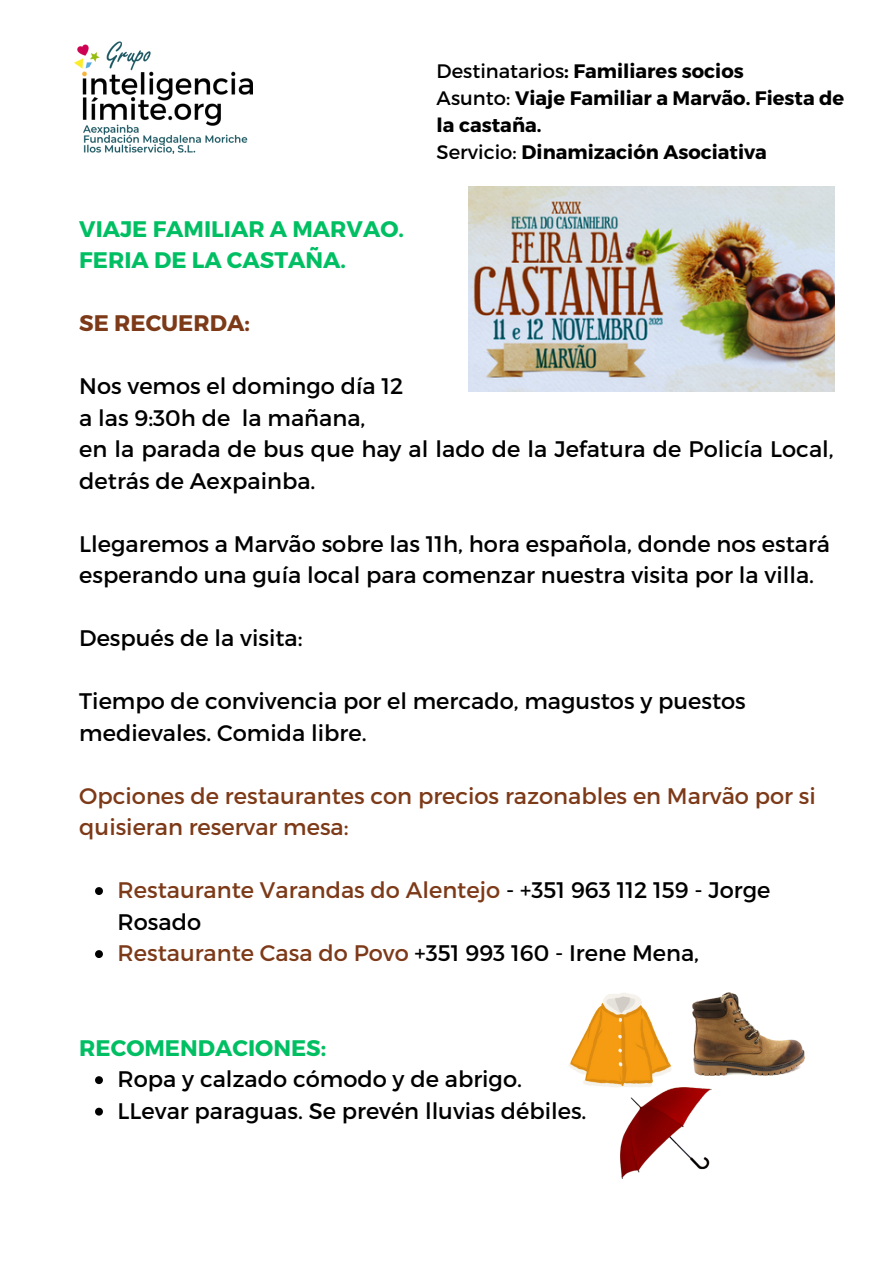
<style>
.page{position:relative;width:894px;height:1264px;background:#fff}
.page>*{position:absolute;margin:0;border:0;box-sizing:border-box;transform-origin:0 0}
.t1{font:22.5px/31.5px "Montserrat";color:#000}
.t2{font:22.5px/31.5px "Montserrat";color:#7d3a18}
.t3{font:700 22.5px "Montserrat";color:#00bf63}
.t4{font:700 22.5px "Montserrat";color:#7d3a18}
.t5{font:700 19.5px/27px "Montserrat";color:#000}
.s1{font-weight:400}
.s2{color:#000}
</style>
<div class="page">
<img style="left:75px;top:42px;width:178px;height:111px">
<img style="left:468px;top:186px;width:366px;height:205px">
<svg style="left:95px;top:887px;width:8px;height:8px"></svg>
<svg style="left:95px;top:950px;width:8px;height:8px"></svg>
<svg style="left:95px;top:1076px;width:8px;height:8px"></svg>
<svg style="left:95px;top:1107px;width:8px;height:8px"></svg>
<img style="left:569px;top:993px;width:102px;height:94px">
<img style="left:692px;top:992px;width:112px;height:84px">
<img style="left:620px;top:1087px;width:91px;height:91px">
<p class="t3" style="left:79px;top:214px;width:326px">VIAJE FAMILIAR A MARVAO.</p>
<p class="t3" style="left:79px;top:245px;width:268px">FERIA DE LA CASTAÑA.</p>
<p class="t4" style="left:79px;top:308px;width:172px">SE RECUERDA:</p>
<p class="t5" style="left:436px;top:56px;width:308px"><span class="s1">Destinatarios</span>: Familiares socios</p>
<p class="t5" style="left:436px;top:83px;width:409px"><span class="s1">Asunto:</span> Viaje Familiar a Marvão. Fiesta de la castaña.</p>
<p class="t5" style="left:436px;top:137px;width:332px"><span class="s1">Servicio:</span> Dinamización Asociativa</p>
<p class="t1" style="left:79px;top:369px;width:325px">Nos vemos el domingo día 12</p>
<p class="t1" style="left:79px;top:401px;width:287px">a las 9:30h de la mañana,</p>
<p class="t1" style="left:79px;top:432px;width:755px">en la parada de bus que hay al lado de la Jefatura de Policía Local, detrás de Aexpainba.</p>
<p class="t1" style="left:79px;top:527px;width:752px">Llegaremos a Marvão sobre las 11h, hora española, donde nos estará esperando una guía local para comenzar nuestra visita por la villa.</p>
<p class="t1" style="left:79px;top:621px;width:225px">Después de la visita:</p>
<p class="t1" style="left:79px;top:684px;width:667px">Tiempo de convivencia por el mercado, magustos y puestos medievales. Comida libre.</p>
<p class="t2" style="left:79px;top:779px;width:737px">Opciones de restaurantes con precios razonables en Marvão por si quisieran reservar mesa:</p>
<p class="t2" style="left:117px;top:873px;width:654px">Restaurante Varandas do Alentejo <span class="s2">- +351 963 112 159 - Jorge<br>Rosado</span></p>
<p class="t2" style="left:117px;top:936px;width:583px">Restaurante Casa do Povo <span class="s2">+351 993 160 - Irene Mena,</span></p>
<p class="t3" style="left:79px;top:1033px;width:248px">RECOMENDACIONES:</p>
<p class="t1" style="left:117px;top:1062px;width:406px">Ropa y calzado cómodo y de abrigo.</p>
<p class="t1" style="left:117px;top:1094px;width:470px">LLevar paraguas. Se prevén lluvias débiles.</p>
</div>
